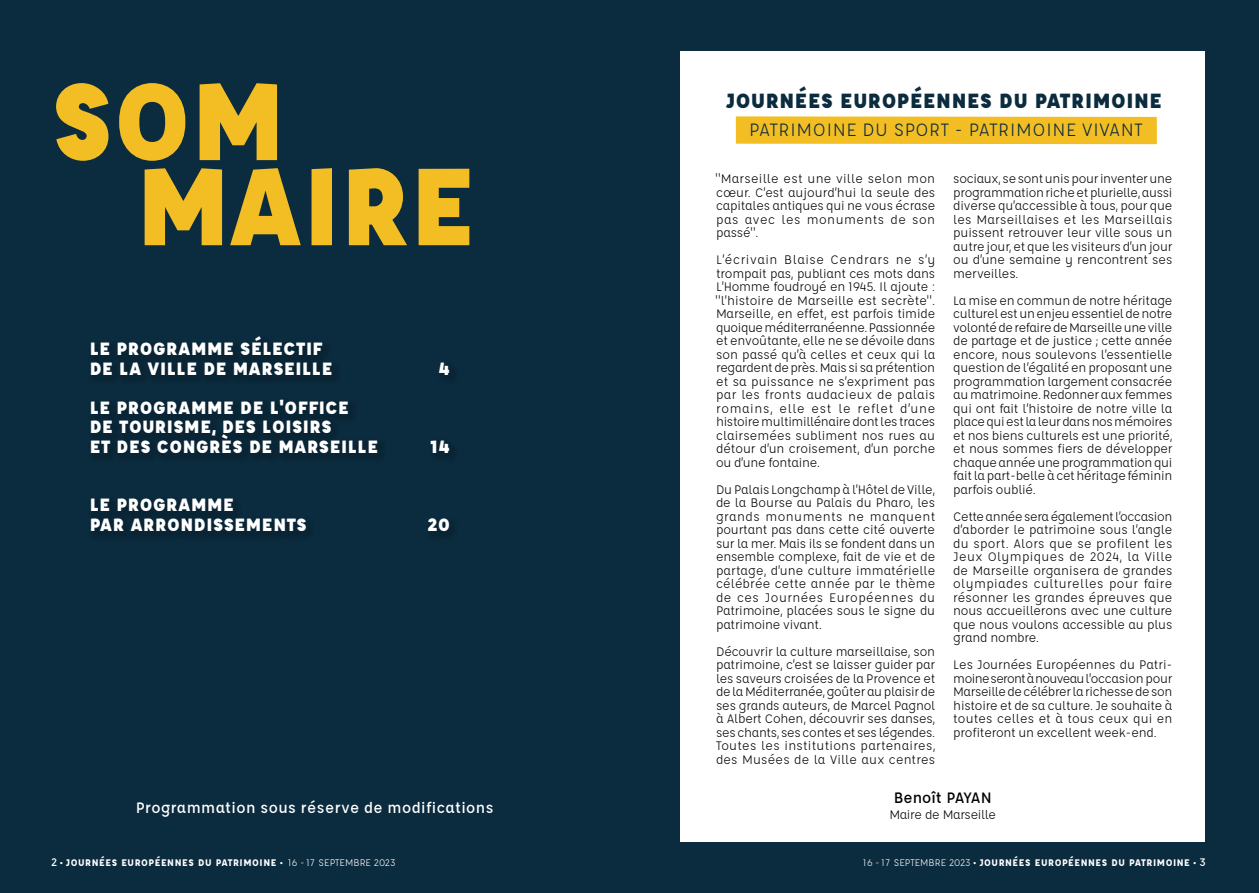
<style>
.page{position:relative;width:1259px;height:893px;background:#0b2b3e}
.page>*{position:absolute;margin:0;border:0;box-sizing:border-box;transform-origin:0 0}
.t1{font:900 120px/85.1px "Affogato";color:#f2be24}
.t2{font:900 22.5px "Affogato";letter-spacing:.025em;color:#0b2b3e}
.t3{font:900 19.5px/19.5px "Affogato";letter-spacing:.025em;color:#fff}
.t4{font:19.5px "Affogato";letter-spacing:.025em;color:#0b2b3e}
.t5{font:500 16.5px "Affogato";letter-spacing:.025em;color:#fff}
.t6{font:500 16.5px "Affogato";color:#000}
.t7{font:13.5px/13.5px "Affogato";letter-spacing:-.015em;color:#000;text-align:justify}
.t8{font:700 10.5px "Affogato";letter-spacing:.05em;color:#fff}
.s1{font-weight:500;font-size:12px}
.s2{font-weight:400}
</style>
<div class="page">
<div style="left:680px;top:51px;width:525px;height:791px;background:#fff"></div>
<div style="left:736px;top:116px;width:421px;height:28px;background:#f2be24"></div>
<h1 class="t1" style="left:136px;top:76px;width:342px;text-indent:-85px">SOM<br>MAIRE</h1>
<h3 class="t3" style="left:90px;top:339px;width:244px">LE PROGRAMME SÉLECTIF<br>DE LA VILLE DE MARSEILLE</h3>
<h3 class="t3" style="left:90px;top:397px;width:290px">LE PROGRAMME DE L'OFFICE<br>DE TOURISME, DES LOISIRS<br>ET DES CONGRÈS DE MARSEILLE</h3>
<h3 class="t3" style="left:90px;top:495px;width:218px">LE PROGRAMME<br>PAR ARRONDISSEMENTS</h3>
<h3 class="t3" style="left:438px;top:358px;width:13px">4</h3>
<h3 class="t3" style="left:430px;top:436px;width:21px">14</h3>
<h3 class="t3" style="left:428px;top:514px;width:24px">20</h3>
<p class="t5" style="left:136px;top:797px;width:359px">Programmation sous réserve de modifications</p>
<p class="t8" style="left:51px;top:855px;width:346px"><span class="s1">2</span> • JOURNÉES EUROPÉENNES DU PATRIMOINE • <span class="s2">16 - 17 SEPTEMBRE 2023</span></p>
<h2 class="t2" style="left:725px;top:86px;width:438px">JOURNÉES EUROPÉENNES DU PATRIMOINE</h2>
<h3 class="t4" style="left:749px;top:117px;width:395px">PATRIMOINE DU SPORT - PATRIMOINE VIVANT</h3>
<p class="t7" style="left:716px;top:172px;width:221px">"Marseille est une ville selon mon cœur. C’est aujourd’hui la seule des capitales antiques qui ne vous écrase pas avec les monuments de son passé".</p>
<p class="t7" style="left:716px;top:253px;width:221px">L’écrivain Blaise Cendrars ne s’y trompait pas, publiant ces mots dans L’Homme foudroyé en 1945. Il ajoute : "l’histoire de Marseille est secrète".<br>Marseille, en effet, est parfois timide quoique méditerranéenne. Passionnée et envoûtante, elle ne se dévoile dans son passé qu’à celles et ceux qui la regardent de près. Mais si sa prétention et sa puissance ne s’expriment pas par les fronts audacieux de palais romains, elle est le reflet d’une histoire multimillénaire dont les traces clairsemées subliment nos rues au détour d’un croisement, d’un porche ou d’une fontaine.</p>
<p class="t7" style="left:716px;top:483px;width:221px">Du Palais Longchamp à l’Hôtel de Ville, de la Bourse au Palais du Pharo, les grands monuments ne manquent pourtant pas dans cette cité ouverte sur la mer. Mais ils se fondent dans un ensemble complexe, fait de vie et de partage, d’une culture immatérielle célébrée cette année par le thème de ces Journées Européennes du Patrimoine, placées sous le signe du patrimoine vivant.</p>
<p class="t7" style="left:716px;top:645px;width:221px">Découvrir la culture marseillaise, son patrimoine, c’est se laisser guider par les saveurs croisées de la Provence et de la Méditerranée, goûter au plaisir de ses grands auteurs, de Marcel Pagnol à Albert Cohen, découvrir ses danses, ses chants, ses contes et ses légendes.<br>Toutes les institutions partenaires, des Musées de la Ville aux centres</p>
<p class="t7" style="left:953px;top:172px;width:221px">sociaux, se sont unis pour inventer une programmation riche et plurielle, aussi diverse qu’accessible à tous, pour que les Marseillaises et les Marseillais puissent retrouver leur ville sous un autre jour, et que les visiteurs d’un jour ou d’une semaine y rencontrent ses merveilles.</p>
<p class="t7" style="left:953px;top:294px;width:221px">La mise en commun de notre héritage culturel est un enjeu essentiel de notre volonté de refaire de Marseille une ville de partage et de justice ; cette année encore, nous soulevons l’essentielle question de l’égalité en proposant une programmation largement consacrée au matrimoine. Redonner aux femmes qui ont fait l’histoire de notre ville la place qui est la leur dans nos mémoires et nos biens culturels est une priorité, et nous sommes fiers de développer chaque année une programmation qui fait la part-belle à cet héritage féminin parfois oublié.</p>
<p class="t7" style="left:953px;top:510px;width:221px">Cette année sera également l’occasion d’aborder le patrimoine sous l’angle du sport. Alors que se profilent les Jeux Olympiques de 2024, la Ville de Marseille organisera de grandes olympiades culturelles pour faire résonner les grandes épreuves que nous accueillerons avec une culture que nous voulons accessible au plus grand nombre.</p>
<p class="t7" style="left:953px;top:658px;width:221px">Les Journées Européennes du Patri&shy;moine seront à nouveau l’occasion pour Marseille de célébrer la richesse de son histoire et de sa culture. Je souhaite à toutes celles et à tous ceux qui en profiteront un excellent week-end.</p>
<p class="t6" style="left:893px;top:787px;width:100px">Benoît PAYAN</p>
<p class="t7" style="left:889px;top:807px;width:108px">Maire de Marseille</p>
<p class="t8" style="left:863px;top:855px;width:344px"><span class="s2">16 - 17 SEPTEMBRE 2023</span> • JOURNÉES EUROPÉENNES DU PATRIMOINE • <span class="s1">3</span></p>
</div>
